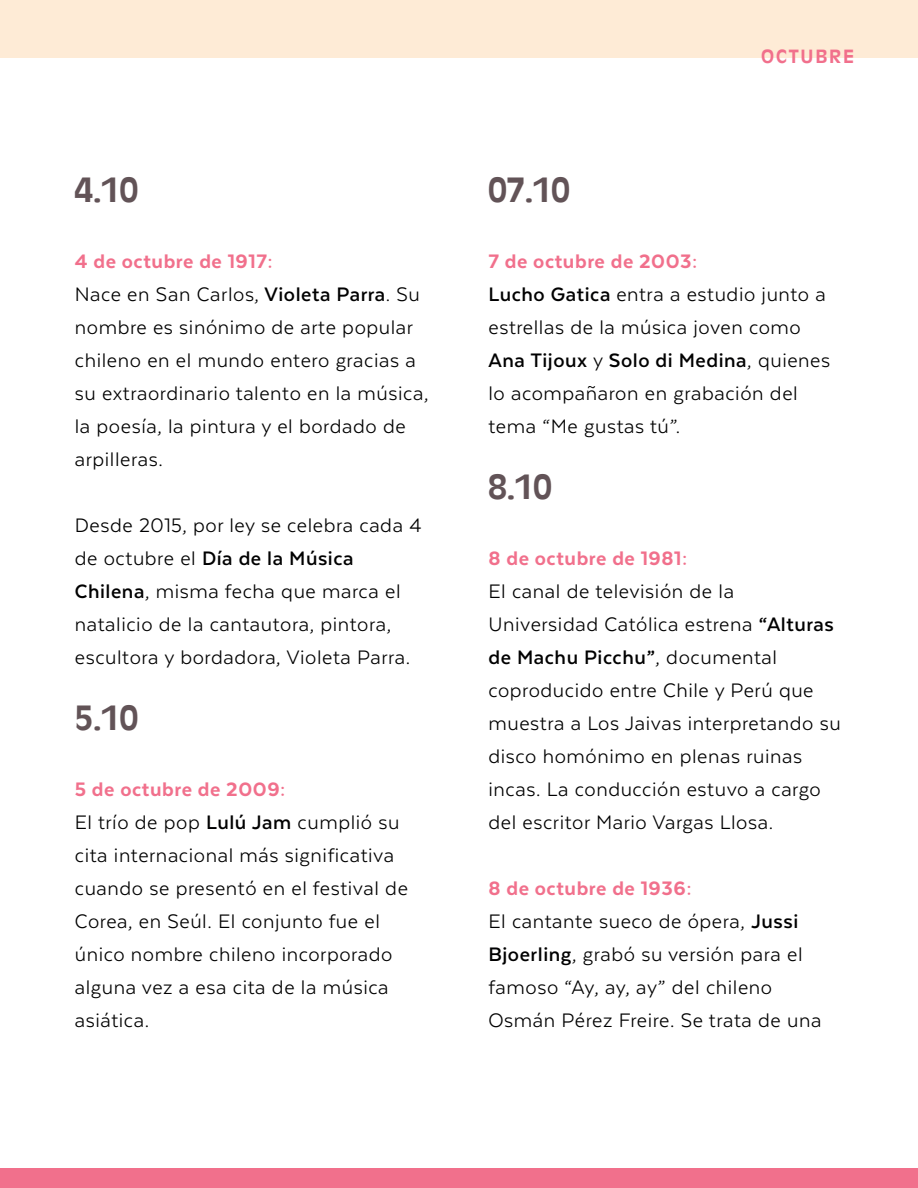
<style>
.page{position:relative;width:918px;height:1188px;background:#fff}
.page>*{position:absolute;margin:0;border:0;box-sizing:border-box;transform-origin:0 0}
.t1{font:700 33px "Antique Olive Std";letter-spacing:-.01em;color:#625357}
.t2{font:22.5px/33px "Texta";letter-spacing:.025em;color:#000001}
.t3{font:800 22.5px "Texta";letter-spacing:.025em;color:#f1708c}
.t4{font:700 18px "Antique Olive Std";letter-spacing:.1em;color:#f1708c}
.s1{font-weight:800;color:#f1708c}
.s2{font-weight:700}
</style>
<div class="page">
<div style="left:0;top:1168px;width:918px;height:20px;background:#f1708c"></div>
<div style="left:0;top:0;width:918px;height:57px;background:#feebd6"></div>
<h1 class="t1" style="left:75px;top:169px;width:65px">4.10</h1>
<p class="t2" style="left:75px;top:244px;width:355px"><span class="s1">4 de octubre de 1917:<br></span>Nace en San Carlos, <span class="s2">Violeta Parra</span>. Su nombre es sinónimo de arte popular chileno en el mundo entero gracias a su extraordinario talento en la música, la poesía, la pintura y el bordado de arpilleras.</p>
<p class="t2" style="left:75px;top:508px;width:348px">Desde 2015, por ley se celebra cada 4 de octubre el <span class="s2">Día de la Música Chilena</span>, misma fecha que marca el natalicio de la cantautora, pintora, escultora y bordadora, Violeta Parra.</p>
<h1 class="t1" style="left:75px;top:697px;width:65px">5.10</h1>
<p class="t2" style="left:75px;top:772px;width:335px"><span class="s1">5 de octubre de 2009:<br></span>El trío de pop <span class="s2">Lulú Jam</span> cumplió su cita internacional más significativa cuando se presentó en el festival de<br>Corea, en Seúl. El conjunto fue el único nombre chileno incorporado alguna vez a esa cita de la música asiática.</p>
<h1 class="t1" style="left:488px;top:169px;width:83px">07.10</h1>
<p class="t4" style="left:761px;top:46px;width:94px">OCTUBRE</p>
<p class="t2" style="left:488px;top:244px;width:343px"><span class="s1">7 de octubre de 2003:<br></span><span class="s2">Lucho Gatica</span> entra a estudio junto a estrellas de la música joven como<br><span class="s2">Ana Tijoux</span> y <span class="s2">Solo di Medina</span>, quienes lo acompañaron en grabación del tema “Me gustas tú”.</p>
<h1 class="t1" style="left:488px;top:466px;width:65px">8.10</h1>
<p class="t3" style="left:488px;top:546px;width:200px">8 de octubre de 1981:</p>
<p class="t2" style="left:488px;top:574px;width:354px">El canal de televisión de la Universidad Católica estrena <span class="s2">“Alturas de Machu Picchu”</span>, documental coproducido entre Chile y Perú que muestra a Los Jaivas interpretando su disco homónimo en plenas ruinas incas. La conducción estuvo a cargo del escritor Mario Vargas Llosa.</p>
<p class="t2" style="left:488px;top:871px;width:335px"><span class="s1">8 de octubre de 1936:<br></span>El cantante sueco de ópera, <span class="s2">Jussi<br>Bjoerling</span>, grabó su versión para el famoso “Ay, ay, ay” del chileno<br>Osmán Pérez Freire. Se trata de una</p>
</div>
